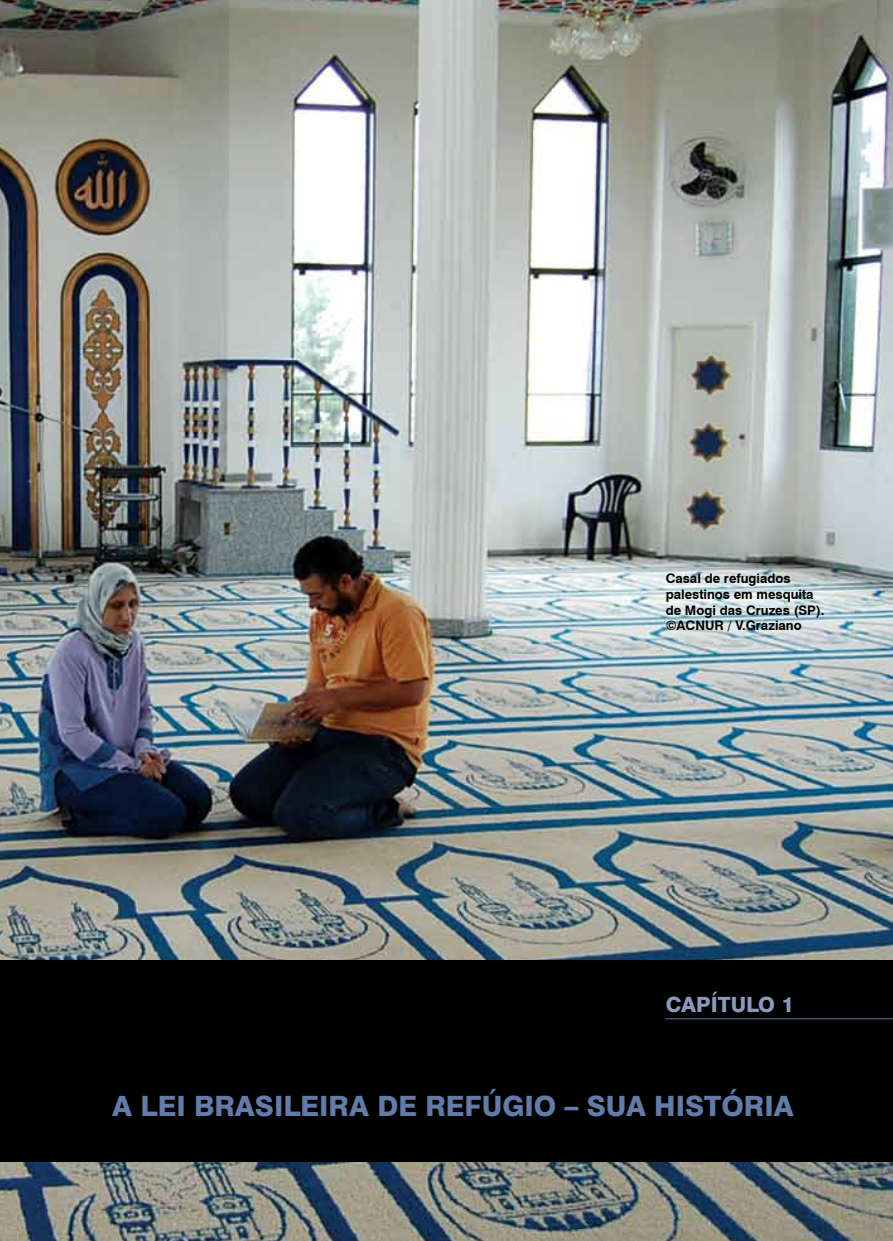
<style>
.page{position:relative;width:893px;height:1241px;background:#fff}
.page>*{position:absolute;margin:0;border:0;box-sizing:border-box;transform-origin:0 0}
.t1{font:800 28px "Swiss 721 BT";color:#627ba8}
.t2{font:800 21px "Swiss 721 BT";color:#8b99bd}
.t3{font:700 13.12px/15.8px "Swiss 721 BT";color:#000}
</style>
<div class="page">
<img style="left:0;top:0;width:893px;height:1240px">
<div style="left:0;top:959px;width:893px;height:202px;background:#000"></div>
<hr style="left:666px;top:1018px;width:227px;height:1px;background:#627ba8">
<p class="t3" style="left:666px;top:570px;width:160px">Casal de refugiados palestinos em mesquita de Mogi das Cruzes (SP). ©ACNUR</p>
<p class="t3" style="left:728px;top:617px;width:76px">/ V.Graziano</p>
<h2 class="t2" style="left:666px;top:991px;width:130px">CAPÍTULO 1</h2>
<h1 class="t1" style="left:112px;top:1089px;width:683px">A LEI BRASILEIRA DE REFÚGIO – SUA HISTÓRIA</h1>
</div>
